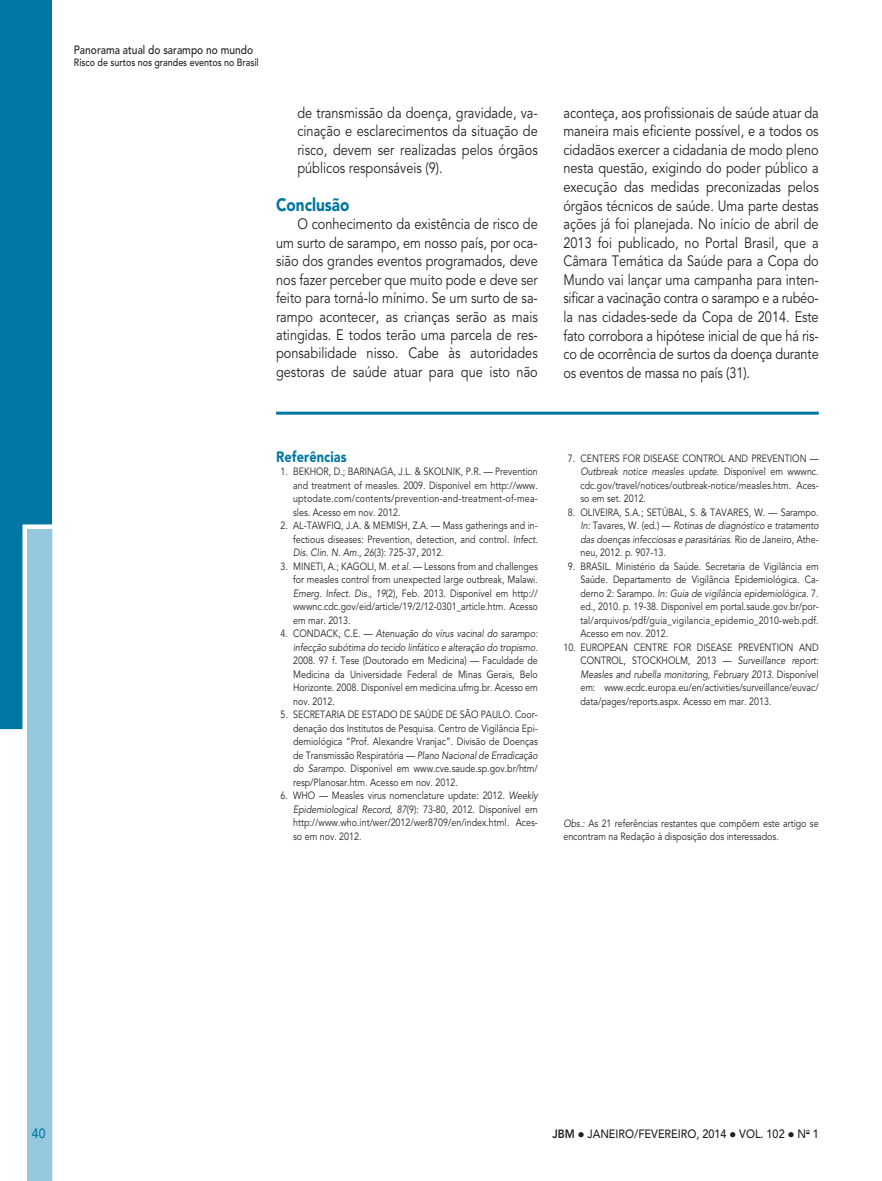
<style>
.page{position:relative;width:882px;height:1181px;background:#fff}
.page>*{position:absolute;margin:0;border:0;box-sizing:border-box;transform-origin:0 0}
.t1{font:900 18px "Avenir LT Std";color:#0076a3;scale:.85 1}
.t2{font:15px/18.6px "Avenir LT Std";color:#231f20;text-align:justify;scale:.85 1}
.t3{font:900 15px "Avenir LT Std";letter-spacing:.01em;color:#0076a3;scale:.85 1}
.t4{font:500 13.5px "Avenir LT Std";color:#0076a3;scale:.9 1}
.t5{font:500 12px "Avenir LT Std";color:#231f20;scale:.9 1}
.t6{font:500 12px "Avenir LT Std";color:#231f20;scale:.85 1}
.t7{font:10.5px/13.5px "Avenir LT Std";color:#231f20;text-align:justify;scale:.85 1}
.t8{font:italic 10.5px/13.5px "Avenir LT Std";color:#231f20;text-align:right;scale:.85 1}
.t9{font:500 10.5px "Avenir LT Std";color:#231f20;scale:.85 1}
.s1{font-style:italic}
.s2{font-style:normal}
.s3{font-weight:800}
</style>
<div class="page">
<hr style="left:276px;top:412px;width:542px;height:3px;background:#0076a3">
<svg style="left:0;top:0;width:53px;height:1181px"></svg>
<p class="t6" style="left:74px;top:43px;width:212px">Panorama atual do sarampo no mundo</p>
<p class="t9" style="left:74px;top:57px;width:219px">Risco de surtos nos grandes eventos no Brasil</p>
<h2 class="t2" style="left:297px;top:104px;width:284px">de transmissão da doença, gravidade, va&shy;cinação e esclarecimentos da situação de risco, devem ser realizadas pelos órgãos públicos responsáveis (9).</h2>
<h1 class="t1" style="left:276px;top:194px;width:88px">Conclusão</h1>
<p class="t2" style="left:276px;top:215px;width:309px;text-indent:21px">O conhecimento da existência de risco de um surto de sarampo, em nosso país, por oca&shy;sião dos grandes eventos programados, deve nos fazer perceber que muito pode e deve ser feito para torná-lo mínimo. Se um surto de sa&shy;rampo acontecer, as crianças serão as mais atingidas. E todos terão uma parcela de res&shy;ponsabilidade nisso. Cabe às autoridades gestoras de saúde atuar para que isto não</p>
<p class="t2" style="left:563px;top:104px;width:302px">aconteça, aos profissionais de saúde atuar da maneira mais eficiente possível, e a todos os cidadãos exercer a cidadania de modo pleno nesta questão, exigindo do poder público a execução das medidas preconizadas pelos órgãos técnicos de saúde. Uma parte destas ações já foi planejada. No início de abril de 2013 foi publicado, no Portal Brasil, que a Câmara Temática da Saúde para a Copa do Mundo vai lançar uma campanha para inten&shy;sificar a vacinação contra o sarampo e a rubéo&shy;la nas cidades-sede da Copa de 2014. Este fato corrobora a hipótese inicial de que há ris&shy;co de ocorrência de surtos da doença durante os eventos de massa no país (31).</p>
<h2 class="t3" style="left:276px;top:447px;width:85px">Referências</h2>
<p class="t7" style="left:293px;top:465px;width:289px;text-indent:-13px">1. BEKHOR, D.; BARINAGA, J.L. &amp; SKOLNIK, P.R. — Prevention and treatment of measles. 2009. Disponível em http://www. uptodate.com/contents/prevention-and-treatment-of-mea&shy;sles. Acesso em nov. 2012.</p>
<p class="t7" style="left:293px;top:519px;width:289px;text-indent:-13px">2. AL-TAWFIQ, J.A. &amp; MEMISH, Z.A. — Mass gatherings and in&shy;fectious diseases: Prevention, detection, and control. <span class="s1">Infect.<br>Dis. Clin. N. Am., 26</span>(3): 725-37, 2012.</p>
<p class="t7" style="left:293px;top:560px;width:289px;text-indent:-13px">3. MINETI, A.; KAGOLI, M. <span class="s1">et al</span>. — Lessons from and challenges for measles control from unexpected large outbreak, Malawi.<br><span class="s1">Emerg. Infect. Dis., 19</span>(2), Feb. 2013. Disponível em http:// wwwnc.cdc.gov/eid/article/19/2/12-0301_article.htm. Acesso em mar. 2013.</p>
<p class="t8" style="left:280px;top:627px;width:304px"><span class="s2">4. CONDACK, C.E. —</span> Atenuação do vírus vacinal do sarampo: infecção subótima do tecido linfático e alteração do tropismo.</p>
<p class="t7" style="left:293px;top:654px;width:289px">2008. 97 f. Tese (Doutorado em Medicina) — Faculdade de Medicina da Universidade Federal de Minas Gerais, Belo Horizonte. 2008. Disponível em medicina.ufmg.br. Acesso em nov. 2012.</p>
<p class="t7" style="left:293px;top:708px;width:289px;text-indent:-13px">5. SECRETARIA DE ESTADO DE SAÚDE DE SÃO PAULO. Coor&shy;denação dos Institutos de Pesquisa. Centro de Vigilância Epi&shy;demiológica “Prof. Alexandre Vranjac”. Divisão de Doenças de Transmissão Respiratória — <span class="s1">Plano Nacional de Erradicação do Sarampo</span>. Disponível em www.cve.saude.sp.gov.br/htm/ resp/Planosar.htm. Acesso em nov. 2012.</p>
<p class="t7" style="left:293px;top:789px;width:289px;text-indent:-13px">6. WHO — Measles virus nomenclature update: 2012. <span class="s1">Weekly Epidemiological Record, 87</span>(9): 73-80, 2012. Disponível em http://www.who.int/wer/2012/wer8709/en/index.html. Aces&shy;so em nov. 2012.</p>
<p class="t7" style="left:580px;top:451px;width:282px;text-indent:-13px">7. CENTERS FOR DISEASE CONTROL AND PREVENTION — <span class="s1">Outbreak notice measles update</span>. Disponível em wwwnc. cdc.gov/travel/notices/outbreak-notice/measles.htm. Aces&shy;so em set. 2012.</p>
<p class="t7" style="left:580px;top:505px;width:282px;text-indent:-13px">8. OLIVEIRA, S.A.; SETÚBAL, S. &amp; TAVARES, W. — Sarampo.<br><span class="s1">In:</span> Tavares, W. (ed.) — <span class="s1">Rotinas de diagnóstico e tratamento das doenças infecciosas e parasitárias</span>. Rio de Janeiro, Athe&shy;neu, 2012. p. 907-13.</p>
<p class="t7" style="left:580px;top:559px;width:282px;text-indent:-13px">9. BRASIL. Ministério da Saúde. Secretaria de Vigilância em Saúde. Departamento de Vigilância Epidemiológica. Ca&shy;derno 2: Sarampo. <span class="s1">In: Guia de vigilância epidemiológica</span>. 7. ed., 2010. p. 19-38. Disponível em portal.saude.gov.br/por&shy;tal/arquivos/pdf/guia_vigilancia_epidemio_2010-web.pdf.<br>Acesso em nov. 2012.</p>
<p class="t7" style="left:580px;top:640px;width:282px;text-indent:-17px">10. EUROPEAN CENTRE FOR DISEASE PREVENTION AND CONTROL, STOCKHOLM, 2013 — <span class="s1">Surveillance report:<br>Measles and rubella monitoring, February 2013.</span> Disponível em: www.ecdc.europa.eu/en/activities/surveillance/euvac/ data/pages/reports.aspx. Acesso em mar. 2013.</p>
<p class="t7" style="left:563px;top:817px;width:302px"><span class="s1">Obs.:</span> As 21 referências restantes que compõem este artigo se encontram na Redação à disposição dos interessados.</p>
<p class="t4" style="left:32px;top:1125px;width:17px">40</p>
<p class="t5" style="left:552px;top:1127px;width:297px"><span class="s3">JBM</span> ● JANEIRO/FEVEREIRO, 2014 ● VOL. 102 ● N<sup>o</sup> 1</p>
</div>
